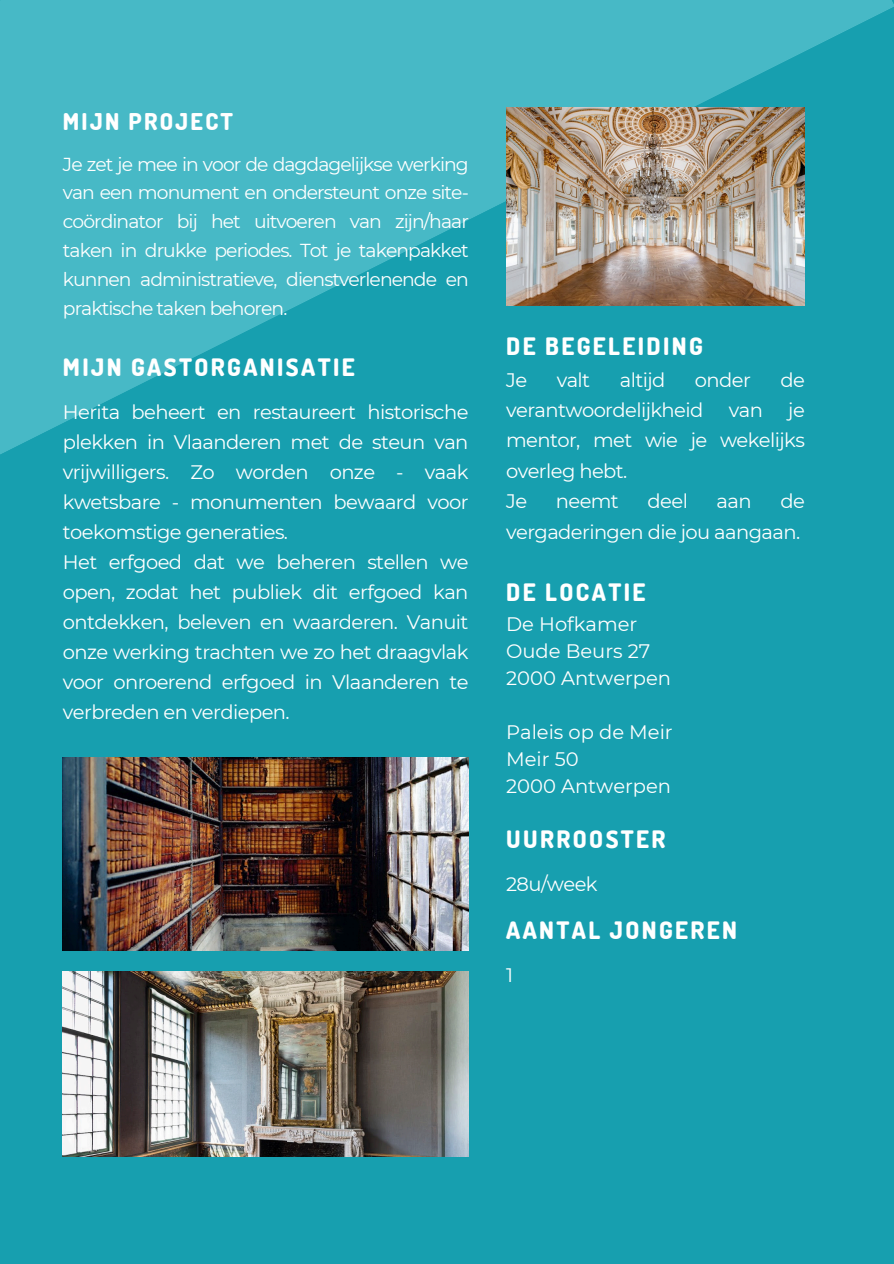
<style>
.page{position:relative;width:894px;height:1264px;background:#fff}
.page>*{position:absolute;margin:0;border:0;box-sizing:border-box;transform-origin:0 0}
.t1{font:800 24px "Dosis";letter-spacing:.1em;color:#fff}
.t2{font:800 23.1px "Dosis";letter-spacing:.1em;color:#fff}
.t3{font:19.5px/30px "Montserrat";letter-spacing:-.03em;color:#fff;text-align:justify}
.t4{font:19.5px/27px "Montserrat";color:#fff}
.t5{font:18.75px/28.8px "Montserrat";letter-spacing:-.05em;color:#fff;text-align:justify}
</style>
<div class="page">
<div style="left:0;top:0;width:893px;height:1263px;background:#179faf"></div>
<svg style="left:0;top:0;width:893px;height:454px;fill:#47b9c6"></svg>
<img style="left:63px;top:757px;width:405px;height:193px">
<img style="left:63px;top:972px;width:405px;height:184px">
<img style="left:506px;top:107px;width:298px;height:198px">
<h1 class="t2" style="left:63px;top:106px;width:172px">MIJN PROJECT</h1>
<p class="t5" style="left:63px;top:150px;width:407px">Je zet je mee in voor de dagdagelijkse werking van een monument en ondersteunt onze site&shy;coördinator bij het uitvoeren van zijn/haar taken in drukke periodes. Tot je takenpakket kunnen administratieve, dienstverlenende en praktische taken behoren.</p>
<p class="t1" style="left:63px;top:351px;width:293px">MIJN GASTORGANISATIE</p>
<p class="t3" style="left:63px;top:396px;width:407px">Herita beheert en restaureert historische plekken in Vlaanderen met de steun van vrijwilligers. Zo worden onze - vaak kwetsbare - monumenten bewaard voor toekomstige generaties.</p>
<h1 class="t3" style="left:63px;top:546px;width:407px">Het erfgoed dat we beheren stellen we open, zodat het publiek dit erfgoed kan ontdekken, beleven en waarderen. Vanuit onze werking trachten we zo het draagvlak voor onroerend erfgoed in Vlaanderen te verbreden en verdiepen.</h1>
<p class="t1" style="left:506px;top:330px;width:198px">DE BEGELEIDING</p>
<p class="t3" style="left:506px;top:364px;width:22px">Je</p>
<p class="t3" style="left:556px;top:364px;width:35px">valt</p>
<p class="t3" style="left:619px;top:364px;width:47px">altijd</p>
<p class="t3" style="left:694px;top:364px;width:57px">onder</p>
<p class="t3" style="left:780px;top:364px;width:26px">de</p>
<p class="t3" style="left:506px;top:395px;width:199px">verantwoordelijkheid</p>
<p class="t3" style="left:728px;top:395px;width:36px">van</p>
<p class="t3" style="left:506px;top:395px;width:300px;text-align:left;text-indent:282px">je mentor, met wie je wekelijks overleg hebt.<br>Je</p>
<p class="t3" style="left:506px;top:486px;width:300px;text-align:right">de<br>vergaderingen die jou aangaan.</p>
<p class="t3" style="left:555px;top:486px;width:65px">neemt</p>
<p class="t3" style="left:647px;top:486px;width:42px">deel</p>
<p class="t3" style="left:716px;top:486px;width:37px">aan</p>
<p class="t1" style="left:506px;top:576px;width:141px">DE LOCATIE</p>
<p class="t4" style="left:506px;top:610px;width:166px">De Hofkamer<br>Oude Beurs 27<br>2000 Antwerpen</p>
<p class="t4" style="left:506px;top:718px;width:168px">Paleis op de Meir<br>Meir 50<br>2000 Antwerpen</p>
<p class="t1" style="left:506px;top:823px;width:161px">UURROOSTER</p>
<h1 class="t3" style="left:506px;top:869px;width:93px">28u/week</h1>
<p class="t1" style="left:506px;top:914px;width:232px">AANTAL JONGEREN</p>
<p class="t3" style="left:506px;top:959px;width:9px">1</p>
</div>
